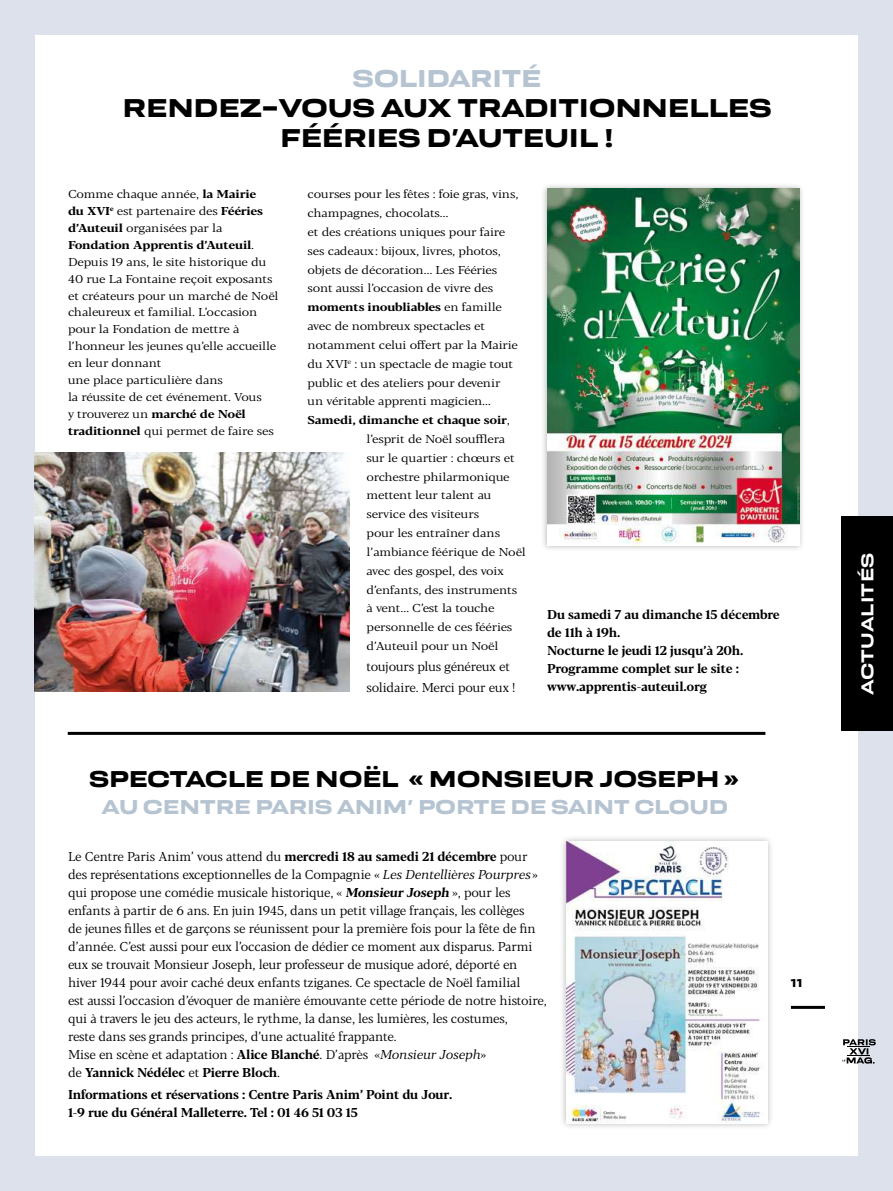
<style>
.page{position:relative;width:893px;height:1191px;background:#fff}
.page>*{position:absolute;margin:0;border:0;box-sizing:border-box;transform-origin:0 0}
.t1{font:27px/30px "Resolve Bold Wd";letter-spacing:-.01em;color:#000;text-align:center}
.t2{font:25.5px "Resolve Bold Wd";letter-spacing:-.01em;color:#b6c4d2}
.t3{font:24px "Resolve Bold Wd";letter-spacing:-.01em;color:#000}
.t4{font:21px "Resolve Bold Wd";letter-spacing:-.01em;color:#b6c4d2}
.t5{font:18px "Resolve Semibold Wd";letter-spacing:.02em;color:#fff}
.t6{font:12.75px/18px "Blacker Pro Tx";letter-spacing:-.01em;color:#000}
.t7{font:700 12.75px/18px "Blacker Pro Tx";letter-spacing:-.015em;color:#000}
.t8{font:12px "Resolve Bold Wd";color:#000}
.t9{font:11.4px/17px "Blacker Pro Tx";letter-spacing:-.01em;color:#000;scale:1.12 1}
.t10{font:700 11.4px "Blacker Pro Tx";letter-spacing:-.015em;color:#000;scale:1.12 1}
.t11{font:11.4px "Blacker Pro Tx";letter-spacing:-.03em;color:#000;scale:1.12 1}
.s1{font-weight:700}
.s2{font-weight:400}
.s3{font-style:italic}
</style>
<div class="page">
<div style="left:541px;top:182px;width:264px;height:369px;background:#000;opacity:.3"></div>
<img style="left:547px;top:189px;width:252px;height:356px">
<div style="left:0;top:1157px;width:893px;height:34px;background:#dce1eb"></div>
<div style="left:859px;top:0;width:34px;height:1191px;background:#dce1eb"></div>
<div style="left:0;top:0;width:893px;height:34px;background:#dce1eb"></div>
<div style="left:0;top:0;width:34px;height:1191px;background:#dce1eb"></div>
<svg style="left:842px;top:1039px;width:34px;height:24px"></svg>
<hr style="left:791px;top:1006px;width:34px;height:3px;background:#000">
<div style="left:842px;top:517px;width:51px;height:214px;background:#000"></div>
<hr style="left:68px;top:732px;width:697px;height:3px;background:#000">
<div style="left:560px;top:834px;width:214px;height:296px;background:#000;opacity:.3"></div>
<img style="left:566px;top:841px;width:201px;height:282px">
<img style="left:34px;top:452px;width:316px;height:239px">
<h2 class="t2" style="left:353px;top:63px;width:190px">SOLIDARITÉ</h2>
<h1 class="t1" style="left:122px;top:92px;width:651px">RENDEZ-VOUS AUX TRADITIONNELLES<br>FÉÉRIES D’AUTEUIL !</h1>
<p class="t9" style="left:68px;top:185px;width:189px">Comme chaque année, <span class="s1">la Mairie<br>du XVI</span><sup>e</sup> est partenaire des <span class="s1">Fééries d’Auteuil</span> organisées par la<br><span class="s1">Fondation Apprentis d’Auteuil</span>.<br>Depuis 19 ans, le site historique du<br>40 rue La Fontaine reçoit exposants et créateurs pour un marché de Noël chaleureux et familial. L’occasion pour la Fondation de mettre à l’honneur les jeunes qu’elle accueille en leur donnant<br>une place particulière dans<br>la réussite de cet événement. Vous<br>y trouverez un <span class="s1">marché de Noël traditionnel</span> qui permet de faire ses</p>
<p class="t9" style="left:308px;top:185px;width:190px">courses pour les fêtes : foie gras, vins,</p>
<p class="t9" style="left:308px;top:204px;width:127px">champagnes, chocolats…</p>
<p class="t9" style="left:308px;top:223px;width:178px">et des créations uniques pour faire</p>
<p class="t9" style="left:308px;top:242px;width:174px">ses cadeaux: bijoux, livres, photos,</p>
<p class="t9" style="left:308px;top:261px;width:171px">objets de décoration… Les Fééries</p>
<p class="t9" style="left:308px;top:280px;width:167px">sont aussi l’occasion de vivre des</p>
<p class="t10" style="left:308px;top:299px;width:175px">moments inoubliables <span class="s2">en famille</span></p>
<p class="t9" style="left:308px;top:317px;width:160px">avec de nombreux spectacles et</p>
<p class="t9" style="left:308px;top:336px;width:189px">notamment celui offert par la Mairie</p>
<p class="t9" style="left:308px;top:355px;width:185px">du XVI<sup>e</sup> : un spectacle de magie tout</p>
<p class="t9" style="left:308px;top:374px;width:174px">public et des ateliers pour devenir</p>
<p class="t9" style="left:308px;top:392px;width:165px">un véritable apprenti magicien…</p>
<p class="t10" style="left:308px;top:412px;width:182px">Samedi, dimanche et chaque soir<span class="s2">,</span></p>
<p class="t9" style="left:367px;top:430px;width:125px">l’esprit de Noël soufflera</p>
<p class="t9" style="left:367px;top:449px;width:134px">sur le quartier : chœurs et</p>
<p class="t9" style="left:367px;top:468px;width:129px">orchestre philarmonique</p>
<p class="t9" style="left:367px;top:487px;width:113px">mettent leur talent au</p>
<p class="t9" style="left:367px;top:505px;width:102px">service des visiteurs</p>
<p class="t9" style="left:367px;top:524px;width:121px">pour les entraîner dans</p>
<p class="t9" style="left:367px;top:543px;width:144px">l’ambiance féérique de Noël</p>
<p class="t11" style="left:367px;top:563px;width:124px">avec des gospel, des voix</p>
<p class="t9" style="left:367px;top:581px;width:136px">d’enfants, des instruments</p>
<p class="t9" style="left:367px;top:600px;width:116px">à vent… C’est la touche</p>
<p class="t9" style="left:367px;top:618px;width:132px">personnelle de ces fééries</p>
<p class="t9" style="left:367px;top:637px;width:119px">d’Auteuil pour un Noël</p>
<p class="t6" style="left:367px;top:656px;width:150px;line-height:20.7px">toujours plus généreux et solidaire. Merci pour eux !</p>
<p class="t7" style="left:547px;top:605px;width:234px">Du samedi 7 au dimanche 15 décembre de 11h à 19h.<br>Nocturne le jeudi 12 jusqu’à 20h.<br>Programme complet sur le site : www.apprentis-auteuil.org</p>
<h3 class="t3" style="left:89px;top:765px;width:651px">SPECTACLE DE NOËL « MONSIEUR JOSEPH »</h3>
<h3 class="t4" style="left:102px;top:795px;width:628px">AU CENTRE PARIS ANIM’ PORTE DE SAINT CLOUD</h3>
<p class="t6" style="left:68px;top:847px;width:480px">Le Centre Paris Anim’ vous attend du <span class="s1">mercredi 18 au samedi 21 décembre</span> pour des représentations exceptionnelles de la Compagnie « <span class="s3">Les Dentellières Pourpres</span>» qui propose une comédie musicale historique, « <span class="s1">Monsieur Joseph</span>», pour les enfants à partir de 6 ans. En juin 1945, dans un petit village français, les collèges<br>de jeunes filles et de garçons se réunissent pour la première fois pour la fête de fin d’année. C’est aussi pour eux l’occasion de dédier ce moment aux disparus. Parmi eux se trouvait Monsieur Joseph, leur professeur de musique adoré, déporté en hiver 1944 pour avoir caché deux enfants tziganes. Ce spectacle de Noël familial<br>est aussi l’occasion d’évoquer de manière émouvante cette période de notre histoire, qui à travers le jeu des acteurs, le rythme, la danse, les lumières, les costumes,<br>reste dans ses grands principes, d’une actualité frappante.<br>Mise en scène et adaptation : <span class="s1">Alice Blanché</span>. D’après «<span class="s3">Monsieur Joseph</span>»<br>de <span class="s1">Yannick Nédélec</span> et <span class="s1">Pierre Bloch</span>.</p>
<p class="t7" style="left:68px;top:1085px;width:386px">Informations et réservations : Centre Paris Anim’ Point du Jour.<br>1-9 rue du Général Malleterre. Tel : 01 46 51 03 15</p>
<p class="t8" style="left:791px;top:975px;width:13px">11</p>
<h3 class="t5" style="left:857px;top:695px;width:144px;rotate:-90deg">ACTUALITÉS</h3>
</div>
